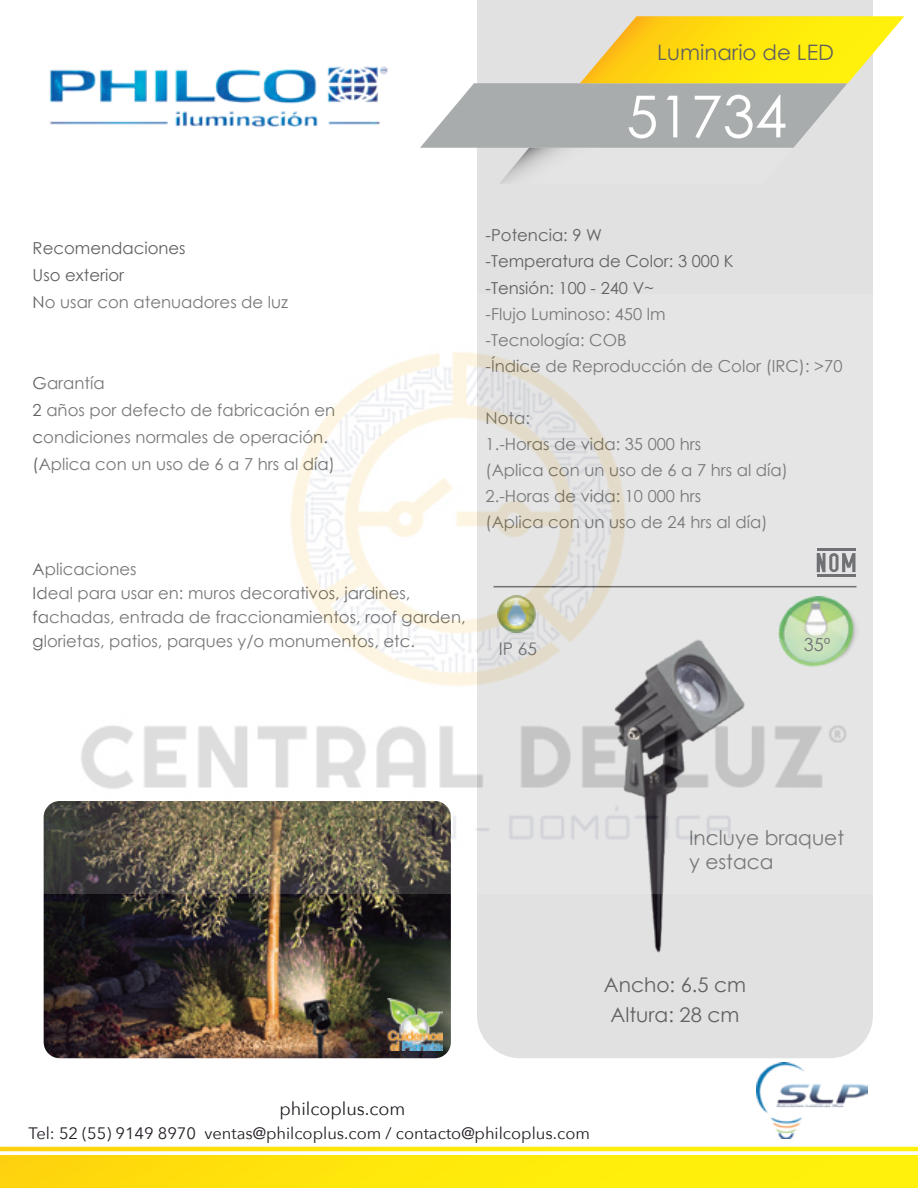
<style>
.page{position:relative;width:918px;height:1188px;background:#fff}
.page>*{position:absolute;margin:0;border:0;box-sizing:border-box;transform-origin:0 0}
.t1{font:58.05px "Century Gothic";color:#fff}
.t2{font:21.3px "Century Gothic";color:#606160}
.t3{font:20.1px/30.3px "Century Gothic";color:#606160;text-align:center}
.t4{font:18px "Avenir Next";color:#221d24}
.t5{font:18px "Century Gothic";color:#57585e}
.t6{font:17.4px "Century Gothic";color:#606160}
.t7{font:16.5px/26.1px "Century Gothic";color:#606160}
.t8{font:16.5px "Avenir Next";color:#221d24}
</style>
<div class="page">
<img style="left:44px;top:894px;width:407px;height:164px">
<div style="left:477px;top:0;width:396px;height:1058px;background:#e1e1e2"></div>
<svg style="left:420px;top:16px;width:484px;height:168px"></svg>
<div style="left:0;top:1155px;width:918px;height:33px;background:linear-gradient(to right,#ffd70c,#fff60b)"></div>
<svg style="left:0;top:1147px;width:918px;height:4px;background:#fee60b"></svg>
<img style="left:757px;top:1063px;width:110px;height:76px">
<img style="left:49px;top:66px;width:339px;height:61px">
<div style="left:585px;top:894px;width:180px;height:78px;background:#e1e1e2"></div>
<img style="left:387px;top:999px;width:55px;height:52px">
<img style="left:44px;top:294px;width:829px;height:600px">
<p class="t2" style="left:657px;top:37px;width:178px">Luminario de LED</p>
<h1 class="t1" style="left:626px;top:76px;width:162px">51734</h1>
<p class="t7" style="left:33px;top:234px;width:257px;line-height:27px">Recomendaciones<br>Uso exterior<br>No usar con atenuadores de luz</p>
<p class="t7" style="left:33px;top:369px;width:304px;line-height:27px">Garantía<br>2 años por defecto de fabricación en condiciones normales de operación. (Aplica con un uso de 6 a 7 hrs al día)</p>
<p class="t7" style="left:33px;top:556px;width:434px;line-height:24px">Aplicaciones<br>Ideal para usar en: muros decorativos, jardines, fachadas, entrada de fraccionamientos, roof garden, glorietas, patios, parques y/o monumentos, etc.</p>
<p class="t7" style="left:486px;top:222px;width:358px">-Potencia: 9 W<br>-Temperatura de Color: 3 000 K<br>-Tensión: 100 - 240 V~<br>-Flujo Luminoso: 450 lm<br>-Tecnología: COB<br>-Índice de Reproducción de Color (IRC): &gt;70</p>
<p class="t7" style="left:486px;top:404px;width:304px">Nota:<br>1.-Horas de vida: 35 000 hrs<br>(Aplica con un uso de 6 a 7 hrs al día)<br>2.-Horas de vida: 10 000 hrs<br>(Aplica con un uso de 24 hrs al día)</p>
<p class="t6" style="left:499px;top:636px;width:40px">IP 65</p>
<p class="t5" style="left:804px;top:632px;width:28px">35º</p>
<p class="t3" style="left:689px;top:825px;width:157px;line-height:24.2px;text-align:left">Incluye braquet y estaca</p>
<p class="t3" style="left:604px;top:969px;width:144px">Ancho: 6.5 cm<br>Altura: 28 cm</p>
<p class="t4" style="left:280px;top:1094px;width:127px">philcoplus.com</p>
<p class="t8" style="left:28px;top:1119px;width:563px">Tel: 52 (55) 9149 8970 ventas@philcoplus.com / contacto@philcoplus.com</p>
</div>
